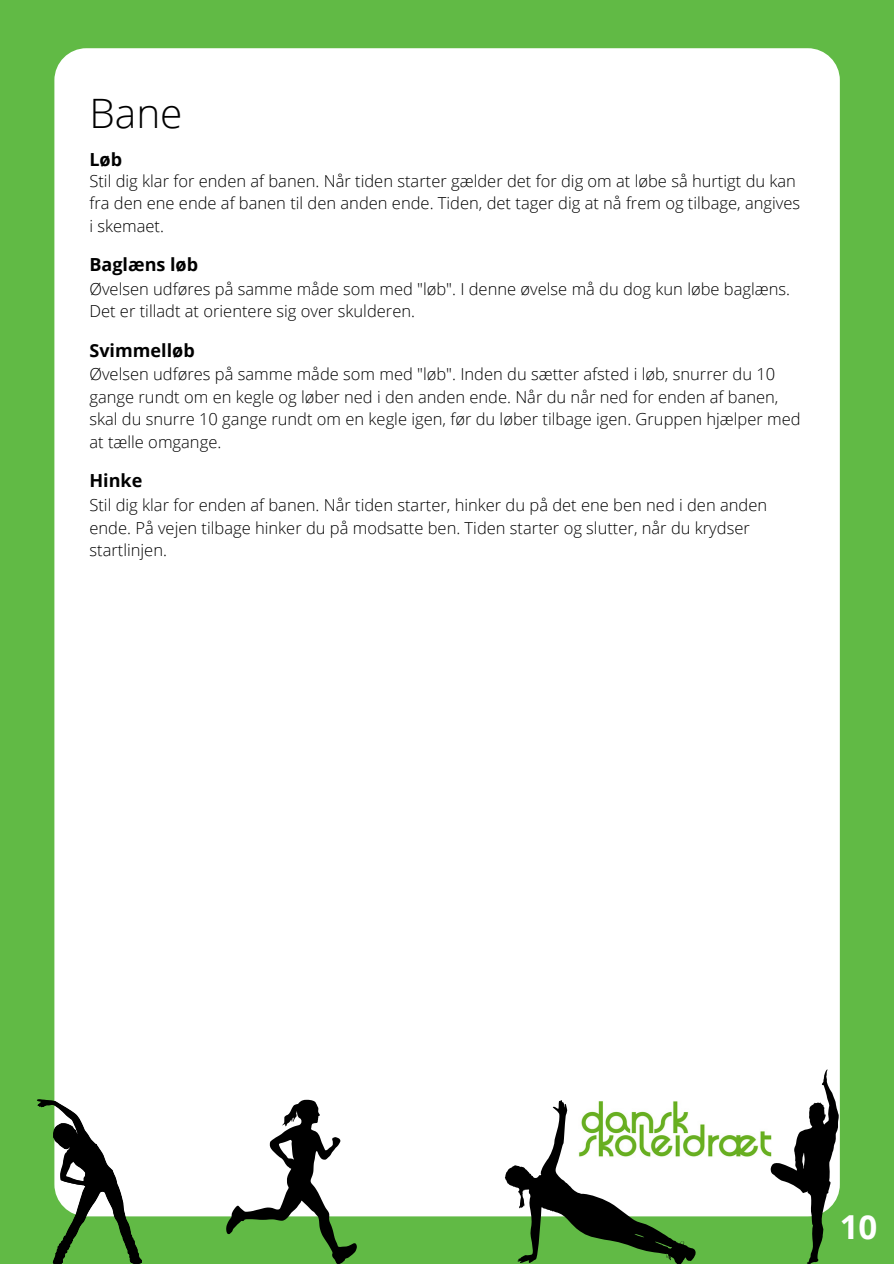
<style>
.page{position:relative;width:894px;height:1264px;background:#fff}
.page>*{position:absolute;margin:0;border:0;box-sizing:border-box;transform-origin:0 0}
.t1{font:300 40.5px "Open Sans";color:#000}
.t2{font:700 33px "Open Sans";color:#fff}
.t3{font:700 18px "Open Sans";color:#000}
.t4{font:300 16.5px/22.5px "Open Sans";color:#000}
</style>
<div class="page">
<div style="left:0;top:0;width:893px;height:1263px;background:#61ba45"></div>
<div style="left:54px;top:48px;width:785px;height:1168px;background:#fff;border-radius:32px"></div>
<svg style="left:226px;top:1099px;width:131px;height:164px"></svg>
<svg style="left:37px;top:1099px;width:105px;height:164px"></svg>
<svg style="left:504px;top:1100px;width:192px;height:163px"></svg>
<img style="left:571px;top:1100px;width:199px;height:73px">
<svg style="left:770px;top:1069px;width:69px;height:194px"></svg>
<h1 class="t1" style="left:89px;top:86px;width:95px">Bane</h1>
<p class="t3" style="left:89px;top:147px;width:34px">Løb</p>
<p class="t4" style="left:89px;top:169px;width:712px">Stil dig klar for enden af banen. Når tiden starter gælder det for dig om at løbe så hurtigt du kan fra den ene ende af banen til den anden ende. Tiden, det tager dig at nå frem og tilbage, angives i skemaet.</p>
<p class="t3" style="left:89px;top:252px;width:110px">Baglæns løb</p>
<p class="t4" style="left:89px;top:277px;width:702px">Øvelsen udføres på samme måde som med "løb". I denne øvelse må du dog kun løbe baglæns.<br>Det er tilladt at orientere sig over skulderen.</p>
<p class="t3" style="left:89px;top:337px;width:107px">Svimmelløb</p>
<p class="t4" style="left:89px;top:363px;width:712px">Øvelsen udføres på samme måde som med "løb". Inden du sætter afsted i løb, snurrer du 10 gange rundt om en kegle og løber ned i den anden ende. Når du når ned for enden af banen, skal du snurre 10 gange rundt om en kegle igen, før du løber tilbage igen. Gruppen hjælper med at tælle omgange.</p>
<p class="t3" style="left:89px;top:468px;width:54px">Hinke</p>
<p class="t4" style="left:89px;top:493px;width:679px">Stil dig klar for enden af banen. Når tiden starter, hinker du på det ene ben ned i den anden ende. På vejen tilbage hinker du på modsatte ben. Tiden starter og slutter, når du krydser startlinjen.</p>
<h2 class="t2" style="left:839px;top:1203px;width:39px">10</h2>
</div>
